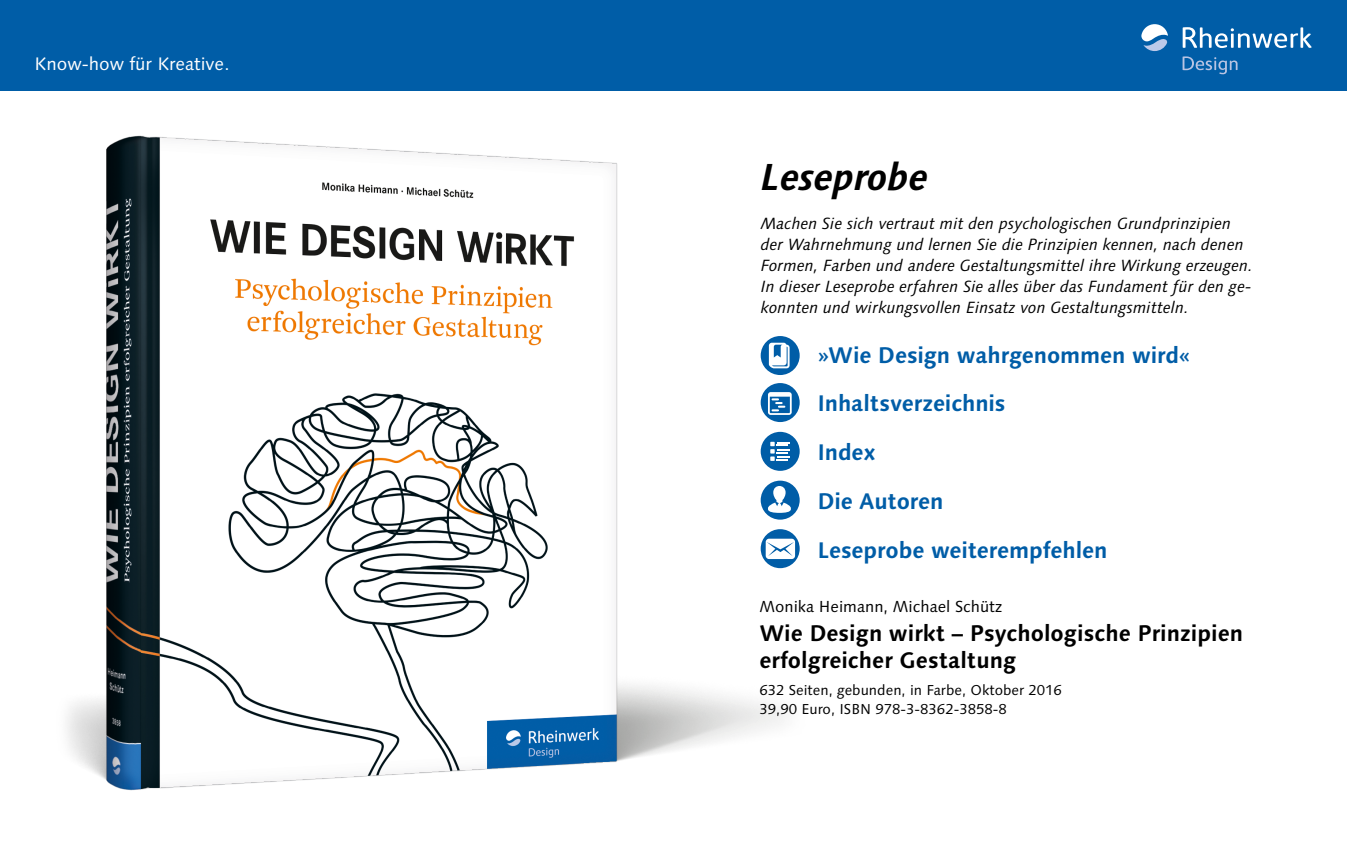
<style>
.page{position:relative;width:1347px;height:851px;background:#fff}
.page>*{position:absolute;margin:0;border:0;box-sizing:border-box;transform-origin:0 0}
.t1{font:italic 700 37.5px "Linotype Syntax";color:#000}
.t2{font:700 22.5px/48.8px "Linotype Syntax";letter-spacing:-.005em;color:#005da7}
.t3{font:700 22.5px/27px "Linotype Syntax";color:#000}
.t4{font:18.12px "Linotype Syntax";color:#fff}
.t5{font:italic 16.25px/21px "Linotype Syntax";color:#000}
.t6{font:16px "Linotype Syntax";color:#000}
.t7{font:14.38px/18.8px "Linotype Syntax";color:#000}
</style>
<div class="page">
<img style="left:67px;top:135px;width:733px;height:656px">
<svg style="left:760px;top:336px;width:39px;height:39px"></svg>
<svg style="left:769px;top:342px;width:20px;height:26px"></svg>
<div style="left:760px;top:383px;width:39px;height:39px;background:#005da7;border-radius:50%"></div>
<svg style="left:768px;top:392px;width:23px;height:23px"></svg>
<div style="left:760px;top:432px;width:39px;height:39px;background:#005da7;border-radius:50%"></div>
<svg style="left:770px;top:441px;width:19px;height:20px"></svg>
<div style="left:760px;top:480px;width:39px;height:39px;background:#005da7;border-radius:50%"></div>
<svg style="left:768px;top:486px;width:23px;height:27px"></svg>
<div style="left:760px;top:529px;width:39px;height:39px;background:#005da7;border-radius:50%"></div>
<svg style="left:765px;top:538px;width:30px;height:21px"></svg>
<div style="left:0;top:0;width:1346px;height:91px;background:#005da7"></div>
<svg style="left:1141px;top:24px;width:27px;height:27px"></svg>
<svg style="left:1182px;top:27px;width:129px;height:21px"></svg>
<svg style="left:1182px;top:56px;width:55px;height:18px"></svg>
<p class="t4" style="left:35px;top:53px;width:196px">Know-how für Kreative.</p>
<h1 class="t1" style="left:760px;top:154px;width:169px">Leseprobe</h1>
<p class="t5" style="left:760px;top:213px;width:494px">Machen Sie sich vertraut mit den psychologischen Grundprinzipien der Wahrnehmung und lernen Sie die Prinzipien kennen, nach denen Formen, Farben und andere Gestaltungsmittel ihre Wirkung erzeugen.<br>In dieser Leseprobe erfahren Sie alles über das Fundament für den ge&shy;konnten und wirkungsvollen Einsatz von Gestaltungsmitteln.</p>
<h2 class="t2" style="left:817px;top:330px;width:375px">»Wie Design wahrgenommen wird«<br>Inhaltsverzeichnis<br>Index<br>Die Autoren<br>Leseprobe weiterempfehlen</h2>
<p class="t6" style="left:759px;top:596px;width:244px">Monika Heimann, Michael Schütz</p>
<h2 class="t3" style="left:759px;top:619px;width:485px">Wie Design wirkt – Psychologische Prinzipien erfolgreicher Gestaltung</h2>
<p class="t7" style="left:759px;top:681px;width:304px">632 Seiten, gebunden, in Farbe, Oktober 2016<br>39,90 Euro, ISBN 978-3-8362-3858-8</p>
</div>
